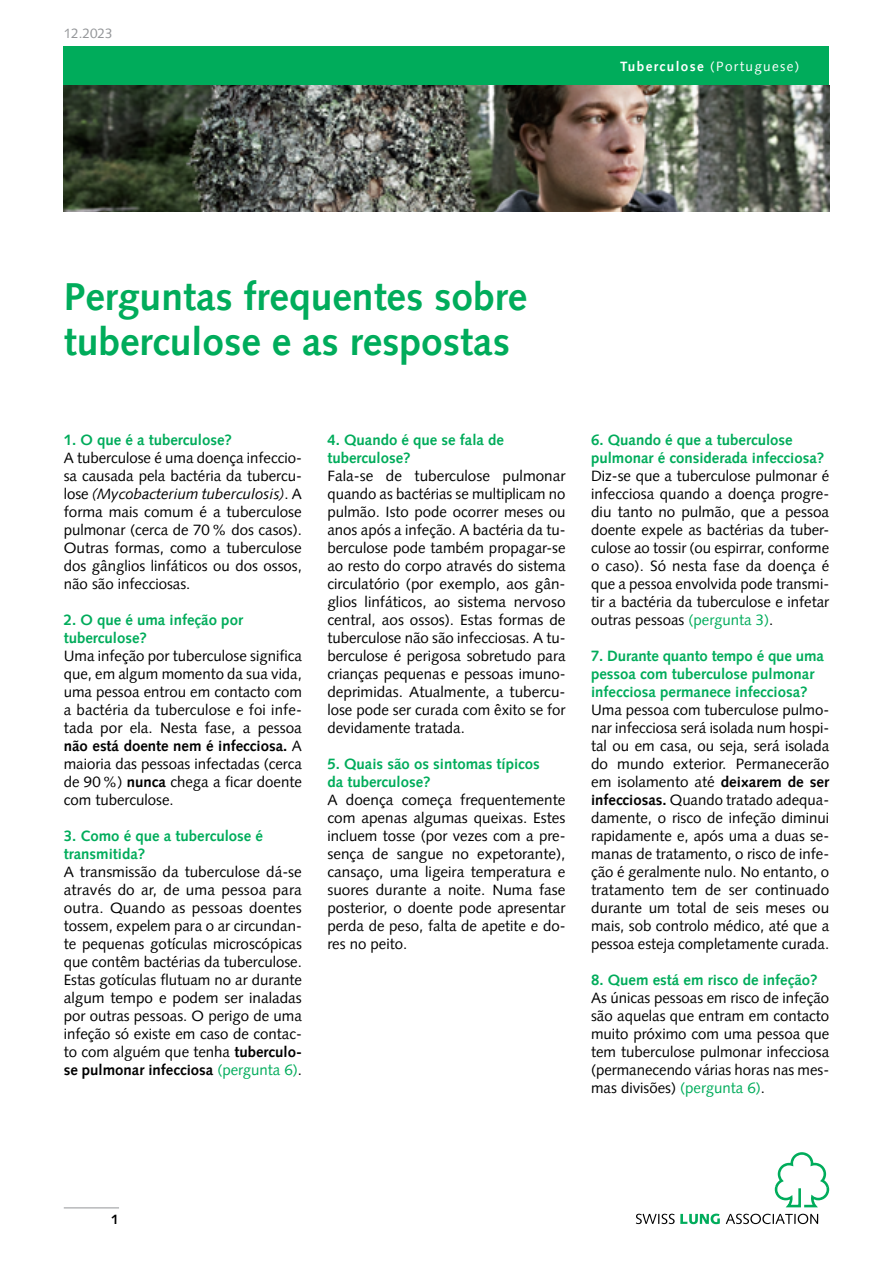
<style>
.page{position:relative;width:893px;height:1263px;background:#fff}
.page>*{position:absolute;margin:0;border:0;box-sizing:border-box;transform-origin:0 0}
.t1{font:700 39px/45px "Syntax LT Pro";color:#00ac5b}
.t2{font:15px/18px "Syntax LT Pro";color:#000;text-align:justify}
.t3{font:700 15px/18px "Syntax LT Pro";color:#00ac5b}
.t4{font:13.5px "Syntax LT Pro";letter-spacing:.1em;color:#fff}
.t5{font:13.5px "Syntax LT Pro";color:#939598}
.t6{font:700 13.5px "Syntax LT Pro";color:#000}
.s1{font-weight:700}
.s2{font-style:italic}
.s3{color:#00ac5b}
</style>
<div class="page">
<div style="left:64px;top:47px;width:765px;height:38px;background:#00ac5b"></div>
<hr style="left:64px;top:1207px;width:55px;height:1px;background:#939598">
<svg style="left:775px;top:1152px;width:54px;height:55px"></svg>
<svg style="left:636px;top:1213px;width:84px;height:11px"></svg>
<svg style="left:726px;top:1214px;width:92px;height:10px"></svg>
<img style="left:64px;top:85px;width:765px;height:127px">
<p class="t5" style="left:64px;top:26px;width:50px">12.2023</p>
<p class="t4" style="left:620px;top:58px;width:181px"><span class="s1">Tuberculose</span> (Portuguese)</p>
<h1 class="t1" style="left:64px;top:274px;width:465px">Perguntas frequentes sobre tuberculose e as respostas</h1>
<p class="t3" style="left:64px;top:431px;width:170px">1. O que é a tuberculose?</p>
<p class="t2" style="left:64px;top:449px;width:240px">A tuberculose é uma doença infeccio&shy;sa causada pela bactéria da tubercu&shy;lose <span class="s2">(Mycobacterium tuberculosis)</span>. A forma mais comum é a tuberculose pulmonar (cerca de 70% dos casos).<br>Outras formas, como a tuberculose dos gânglios linfáticos ou dos ossos, não são infecciosas.</p>
<p class="t3" style="left:64px;top:611px;width:181px">2. O que é uma infeção por tuberculose?</p>
<p class="t2" style="left:64px;top:647px;width:240px">Uma infeção por tuberculose significa que, em algum momento da sua vida, uma pessoa entrou em contacto com a bactéria da tuberculose e foi infe&shy;tada por ela. Nesta fase, a pessoa <span class="s1">não está doente nem é infecciosa.</span> A maioria das pessoas infectadas (cerca de 90%) <span class="s1">nunca</span> chega a ficar doente com tuberculose.</p>
<p class="t3" style="left:64px;top:827px;width:201px">3. Como é que a tuberculose é transmitida?</p>
<p class="t2" style="left:64px;top:863px;width:240px">A transmissão da tuberculose dá-se através do ar, de uma pessoa para outra. Quando as pessoas doentes tossem, expelem para o ar circundan&shy;te pequenas gotículas microscópicas que contêm bactérias da tuberculose.<br>Estas gotículas flutuam no ar durante algum tempo e podem ser inaladas por outras pessoas. O perigo de uma infeção só existe em caso de contac&shy;to com alguém que tenha <span class="s1">tuberculo&shy;se pulmonar infecciosa</span> <span class="s3">(pergunta 6)</span>.</p>
<p class="t3" style="left:327px;top:431px;width:178px">4. Quando é que se fala de tuberculose?</p>
<p class="t2" style="left:327px;top:467px;width:240px;text-align:left">Fala-se de tuberculose pulmonar quando as bactérias se multiplicam no pulmão. Isto pode ocorrer meses ou anos após a infeção. A bactéria da tu&shy;berculose pode também propagar-se ao resto do corpo através do sistema circulatório (por exemplo, aos gân&shy;glios linfáticos, ao sistema nervoso central, aos ossos). Estas formas de tuberculose não são infecciosas. A tu&shy;berculose é perigosa sobretudo para crianças pequenas e pessoas imuno&shy;deprimidas. Atualmente, a tubercu&shy;lose pode ser curada com êxito se for devidamente tratada.</p>
<p class="t3" style="left:327px;top:755px;width:214px">5. Quais são os sintomas típicos da tuberculose?</p>
<p class="t2" style="left:327px;top:791px;width:240px">A doença começa frequentemente com apenas algumas queixas. Estes incluem tosse (por vezes com a pre&shy;sença de sangue no expetorante), cansaço, uma ligeira temperatura e suores durante a noite. Numa fase posterior, o doente pode apresentar perda de peso, falta de apetite e do&shy;res no peito.</p>
<p class="t3" style="left:591px;top:431px;width:235px">6. Quando é que a tuberculose pulmonar é considerada infecciosa?</p>
<p class="t2" style="left:591px;top:467px;width:240px">Diz-se que a tuberculose pulmonar é infecciosa quando a doença progre&shy;diu tanto no pulmão, que a pessoa doente expele as bactérias da tuber&shy;culose ao tossir (ou espirrar, conforme o caso). Só nesta fase da doença é que a pessoa envolvida pode transmi&shy;tir a bactéria da tuberculose e infetar outras pessoas <span class="s3">(pergunta 3)</span>.</p>
<p class="t3" style="left:591px;top:647px;width:234px">7. Durante quanto tempo é que uma pessoa com tuberculose pulmonar infecciosa permanece infecciosa?</p>
<p class="t2" style="left:591px;top:701px;width:240px">Uma pessoa com tuberculose pulmo&shy;nar infecciosa será isolada num hospi&shy;tal ou em casa, ou seja, será isolada do mundo exterior. Permanecerão em isolamento até <span class="s1">deixarem de ser infecciosas.</span> Quando tratado adequa&shy;damente, o risco de infeção diminui rapidamente e, após uma a duas se&shy;manas de tratamento, o risco de infe&shy;ção é geralmente nulo. No entanto, o tratamento tem de ser continuado durante um total de seis meses ou mais, sob controlo médico, até que a pessoa esteja completamente curada.</p>
<p class="t3" style="left:591px;top:971px;width:228px">8. Quem está em risco de infeção?</p>
<p class="t2" style="left:591px;top:989px;width:240px">As únicas pessoas em risco de infeção são aquelas que entram em contacto muito próximo com uma pessoa que tem tuberculose pulmonar infecciosa (permanecendo várias horas nas mes&shy;mas divisões) <span class="s3">(pergunta 6)</span>.</p>
<p class="t6" style="left:111px;top:1211px;width:9px">1</p>
</div>
